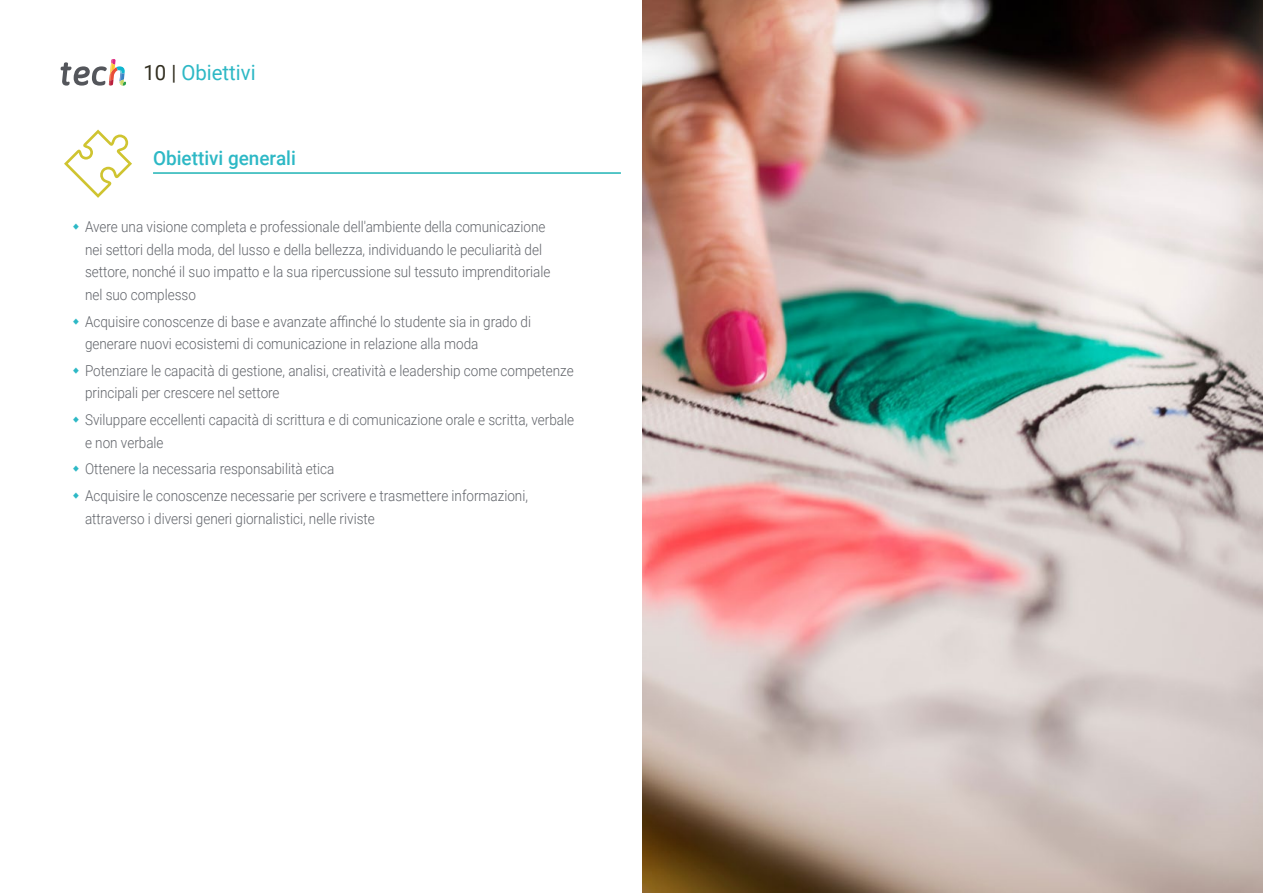
<style>
.page{position:relative;width:1263px;height:893px;background:#fff}
.page>*{position:absolute;margin:0;border:0;box-sizing:border-box;transform-origin:0 0}
.t1{font:21px "Roboto";color:#2db8c5}
.t2{font:500 19.5px "Roboto";color:#2db8c5}
.t3{font:300 15px/22.5px "Roboto";color:#61646a;scale:.9 1}
.s1{color:#312e20}
</style>
<div class="page">
<hr style="left:153px;top:173px;width:468px;height:1px;background:#2db8c5">
<svg style="left:64px;top:130px;width:68px;height:68px"></svg>
<svg style="left:61px;top:59px;width:65px;height:27px"></svg>
<img style="left:642px;top:0;width:621px;height:893px">
<h1 class="t1" style="left:144px;top:57px;width:114px"><span class="s1">10 |</span> Obiettivi</h1>
<h2 class="t2" style="left:153px;top:144px;width:144px">Obiettivi generali</h2>
<p class="t3" style="left:85px;top:215px;width:519px">Avere una visione completa e professionale dell'ambiente della comunicazione nei settori della moda, del lusso e della bellezza, individuando le peculiarità del settore, nonché il suo impatto e la sua ripercussione sul tessuto imprenditoriale nel suo complesso</p>
<p class="t3" style="left:85px;top:309px;width:497px">Acquisire conoscenze di base e avanzate affinché lo studente sia in grado di generare nuovi ecosistemi di comunicazione in relazione alla moda</p>
<p class="t3" style="left:85px;top:359px;width:544px">Potenziare le capacità di gestione, analisi, creatività e leadership come competenze principali per crescere nel settore</p>
<p class="t3" style="left:85px;top:408px;width:545px">Sviluppare eccellenti capacità di scrittura e di comunicazione orale e scritta, verbale e non verbale</p>
<p class="t3" style="left:85px;top:455px;width:494px;line-height:26.7px">Ottenere la necessaria responsabilità etica<br>Acquisire le conoscenze necessarie per scrivere e trasmettere informazioni,</p>
<p class="t3" style="left:85px;top:506px;width:323px">attraverso i diversi generi giornalistici, nelle riviste</p>
</div>
